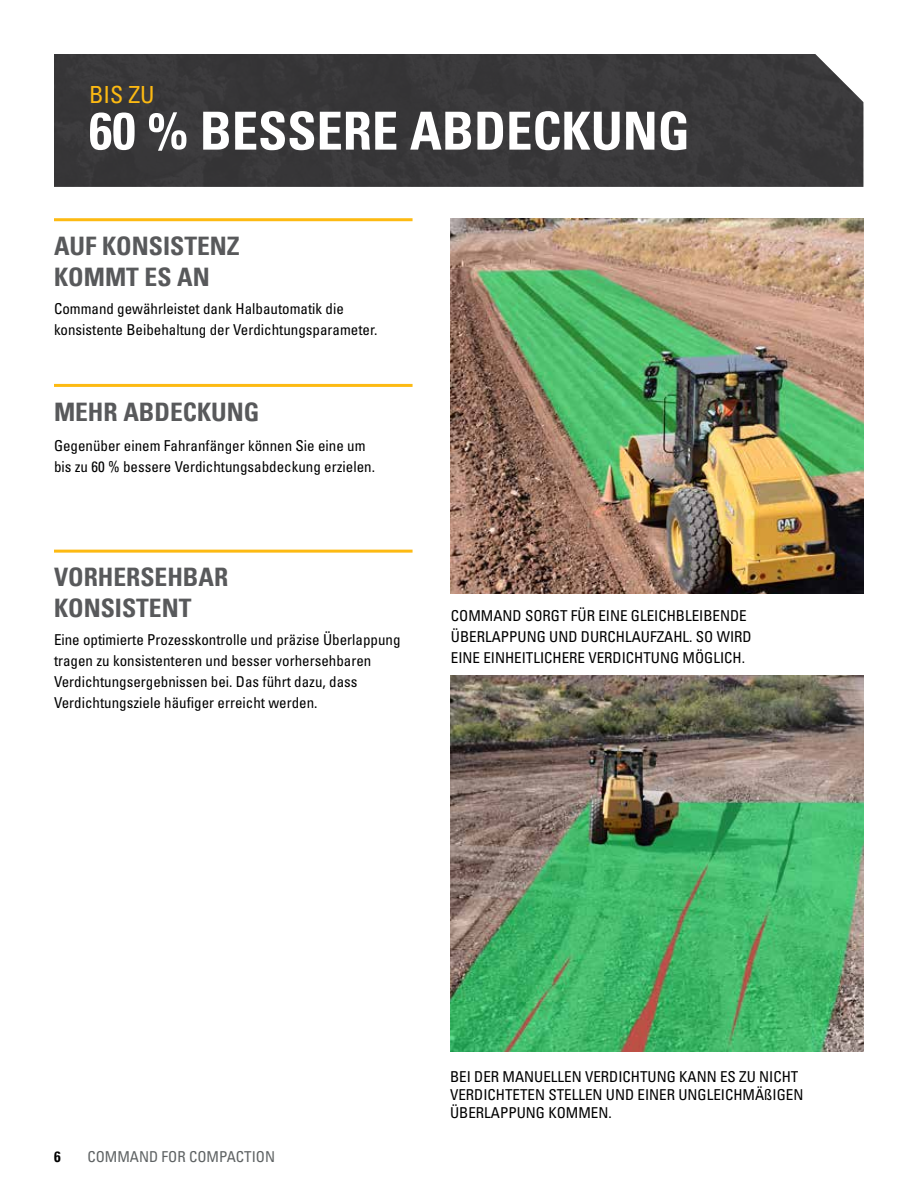
<style>
.page{position:relative;width:918px;height:1188px;background:#fff}
.page>*{position:absolute;margin:0;border:0;box-sizing:border-box;transform-origin:0 0}
.t1{font:700 condensed 52.5px "Univers LT";color:#fff}
.t2{font:700 condensed 25.5px/30.6px "Univers LT";color:#58595b}
.t3{font:condensed 23.7px "Univers LT";color:#fdba12}
.t4{font:condensed 15px/21px "Univers LT Std";color:#000}
.t5{font:condensed 15px "Univers LT Std";color:#5e6263}
.t6{font:700 condensed 15px "Univers LT";color:#000}
</style>
<div class="page">
<div style="left:54px;top:54px;width:809px;height:133px;background:#383739"></div>
<hr style="left:54px;top:384px;width:359px;height:3px;background:#fdba12">
<hr style="left:54px;top:218px;width:359px;height:3px;background:#fdba12">
<hr style="left:54px;top:550px;width:359px;height:3px;background:#fdba12">
<img style="left:451px;top:218px;width:413px;height:376px">
<img style="left:450px;top:675px;width:413px;height:376px">
<h3 class="t3" style="left:89px;top:80px;width:67px">BIS ZU</h3>
<h1 class="t1" style="left:89px;top:99px;width:602px">60 % BESSERE ABDECKUNG</h1>
<h2 class="t2" style="left:54px;top:230px;width:187px">AUF KONSISTENZ<br>KOMMT ES AN</h2>
<p class="t4" style="left:54px;top:298px;width:325px">Command gewährleistet dank Halbautomatik die konsistente Beibehaltung der Verdichtungsparameter.</p>
<h2 class="t2" style="left:54px;top:396px;width:207px">MEHR ABDECKUNG</h2>
<p class="t4" style="left:54px;top:435px;width:323px">Gegenüber einem Fahranfänger können Sie eine um bis zu 60 % bessere Verdichtungsabdeckung erzielen.</p>
<h2 class="t2" style="left:54px;top:562px;width:176px">VORHERSEHBAR<br>KONSISTENT</h2>
<p class="t4" style="left:54px;top:629px;width:348px">Eine optimierte Prozesskontrolle und präzise Überlappung tragen zu konsistenteren und besser vorhersehbaren Verdichtungsergebnissen bei. Das führt dazu, dass Verdichtungsziele häufiger erreicht werden.</p>
<p class="t4" style="left:451px;top:605px;width:302px">COMMAND SORGT FÜR EINE GLEICHBLEIBENDE<br>ÜBERLAPPUNG UND DURCHLAUFZAHL. SO WIRD<br>EINE EINHEITLICHERE VERDICHTUNG MÖGLICH.</p>
<p class="t6" style="left:54px;top:1147px;width:8px">6</p>
<p class="t5" style="left:87px;top:1147px;width:189px">COMMAND FOR COMPACTION</p>
<p class="t4" style="left:450px;top:1067px;width:355px;line-height:18px">BEI DER MANUELLEN VERDICHTUNG KANN ES ZU NICHT<br>VERDICHTETEN STELLEN UND EINER UNGLEICHMÄßIGEN<br>ÜBERLAPPUNG KOMMEN.</p>
</div>
